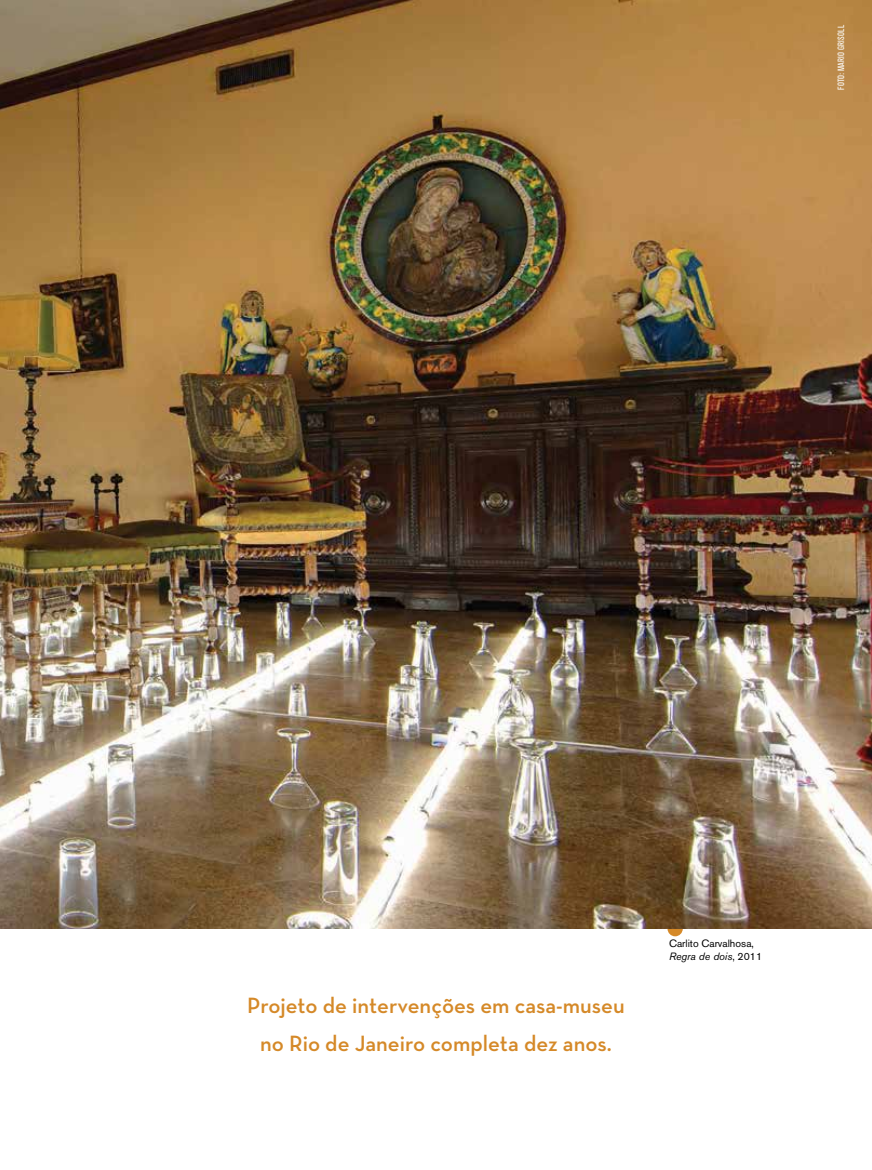
<style>
.page{position:relative;width:872px;height:1170px;background:#fff}
.page>*{position:absolute;margin:0;border:0;box-sizing:border-box;transform-origin:0 0}
.t1{font:600 22.5px/37.5px "Neutra Text";color:#d58928;text-align:center}
.t2{font:10.5px/12.8px "Akzidenz Grotesk BE";color:#000}
.t3{font:condensed 9px "Akzidenz Grotesk BE";letter-spacing:.02em;color:#fff}
.s1{font-style:italic}
</style>
<div class="page">
<svg style="left:667px;top:921px;width:15px;height:15px"></svg>
<img style="left:0;top:0;width:872px;height:928px">
<p class="t3" style="left:836px;top:90px;width:66px;rotate:-90deg">FOTO: Mario Grisoll</p>
<p class="t1" style="left:247px;top:986px;width:379px">Projeto de intervenções em casa-museu no Rio de Janeiro completa dez anos.</p>
<p class="t2" style="left:669px;top:937px;width:94px">Carlito Carvalhosa,<br><span class="s1">Regra de dois</span>, 2011</p>
</div>
